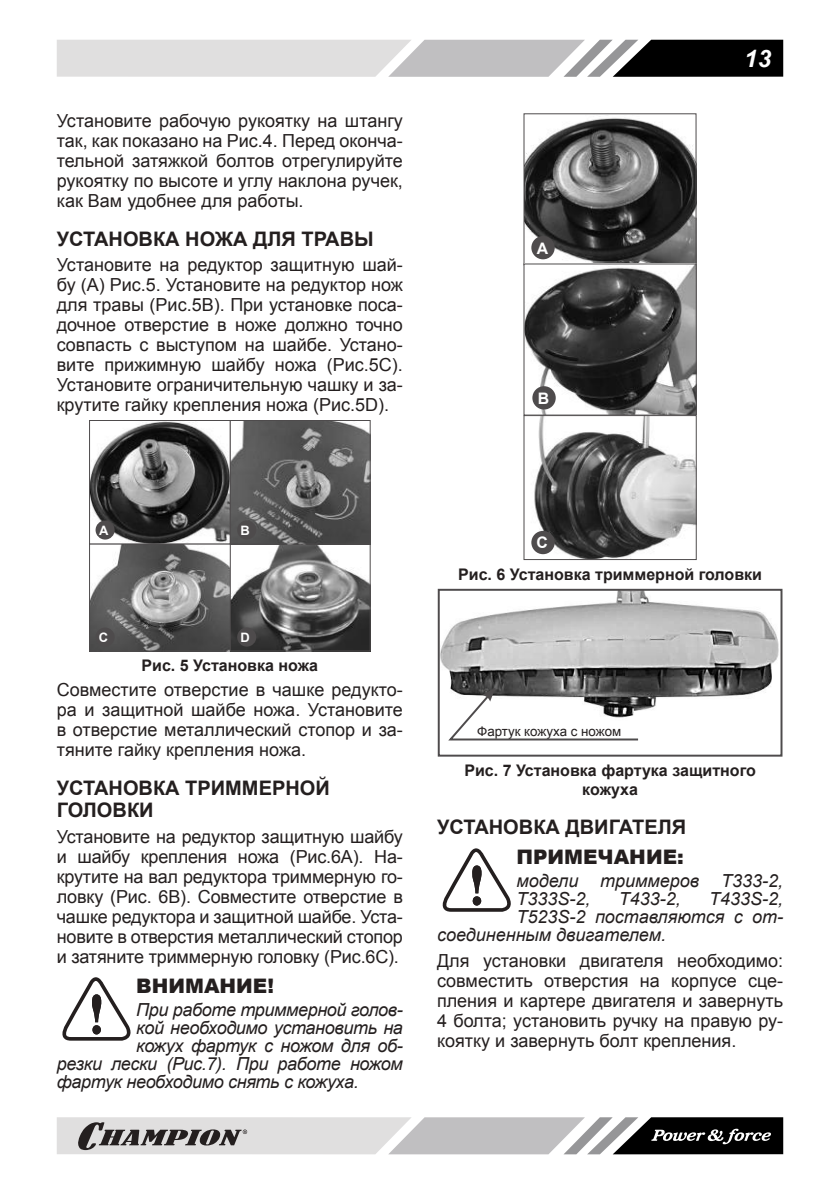
<style>
.page{position:relative;width:840px;height:1191px;background:#fff}
.page>*{position:absolute;margin:0;border:0;box-sizing:border-box;transform-origin:0 0}
.t1{font:italic 700 24px "Arial";color:#fff}
.t2{font:700 20px/22px "Arial";color:#241f1f}
.t3{font:900 20px "Arial";color:#241f1f}
.t4{font:18px/20px "Arial";color:#241f1f;text-align:justify}
.t5{font:italic 18px "Arial";letter-spacing:-.02em;color:#241f1f}
.t6{font:italic 18px/18px "Arial";color:#241f1f}
.t7{font:700 16px/19.2px "Arial";color:#241f1f;text-align:center}
.t8{font:700 15.8px "Arial";color:#fff}
.t9{font:13.4px "Arial";color:#241f1f}
.t10{font:700 13px "Arial";color:#fff}
</style>
<div class="page">
<svg style="left:57px;top:40px;width:725px;height:37px;background:#aaa"></svg>
<svg style="left:57px;top:1117px;width:725px;height:37px;background:#a4a3a3"></svg>
<img style="left:91px;top:422px;width:277px;height:227px">
<div style="left:89px;top:420px;width:141px;height:124px;border:1px solid #4e4b4c"></div>
<div style="left:89px;top:544px;width:142px;height:107px;border:1px solid #4e4b4c"></div>
<div style="left:230px;top:544px;width:140px;height:107px;border:1px solid #4e4b4c"></div>
<div style="left:230px;top:420px;width:140px;height:124px;border:1px solid #4e4b4c"></div>
<div style="left:95px;top:520px;width:20px;height:19px;background:#4e4b4c;border-radius:50%"></div>
<div style="left:237px;top:520px;width:19px;height:19px;background:#4e4b4c;border-radius:50%"></div>
<div style="left:95px;top:627px;width:20px;height:19px;background:#4e4b4c;border-radius:50%"></div>
<div style="left:237px;top:627px;width:19px;height:19px;background:#4e4b4c;border-radius:50%"></div>
<svg style="left:62px;top:977px;width:69px;height:63px"></svg>
<img style="left:525px;top:115px;width:169px;height:443px">
<div style="left:523px;top:113px;width:173px;height:152px;border:1px solid #4e4b4c"></div>
<div style="left:531px;top:236px;width:23px;height:23px;background:#4e4b4c;border-radius:50%"></div>
<div style="left:523px;top:264px;width:173px;height:151px;border:1px solid #4e4b4c"></div>
<div style="left:532px;top:386px;width:23px;height:23px;background:#4e4b4c;border-radius:50%"></div>
<div style="left:523px;top:415px;width:173px;height:145px;border:1px solid #4e4b4c"></div>
<div style="left:531px;top:531px;width:23px;height:23px;background:#4e4b4c;border-radius:50%"></div>
<img style="left:440px;top:592px;width:339px;height:119px">
<div style="left:437px;top:589px;width:345px;height:167px;border:2px solid #4e4b4c"></div>
<svg style="left:446px;top:687px;width:193px;height:54px"></svg>
<svg style="left:442px;top:848px;width:69px;height:63px"></svg>
<p class="t4" style="left:57px;top:110px;width:347px">Установите рабочую рукоятку на штангу так, как показано на Рис.4. Перед оконча&shy;тельной затяжкой болтов отрегулируйте рукоятку по высоте и углу наклона ручек, как Вам удобнее для работы.</p>
<p class="t2" style="left:57px;top:228px;width:318px">УСТАНОВКА НОЖА ДЛЯ ТРАВЫ</p>
<p class="t4" style="left:57px;top:255px;width:347px">Установите на редуктор защитную шай&shy;бу (А) Рис.5. Установите на редуктор нож для травы (Рис.5В). При установке поса&shy;дочное отверстие в ноже должно точно совпасть с выступом на шайбе. Устано&shy;вите прижимную шайбу ножа (Рис.5С).<br>Установите ограничительную чашку и за&shy;крутите гайку крепления ножа (Рис.5D).</p>
<p class="t8" style="left:536px;top:239px;width:13px">A</p>
<p class="t8" style="left:537px;top:389px;width:13px">B</p>
<h1 class="t1" style="left:743px;top:44px;width:28px">13</h1>
<p class="t10" style="left:99px;top:523px;width:11px">A</p>
<p class="t10" style="left:240px;top:523px;width:11px">B</p>
<p class="t10" style="left:99px;top:630px;width:11px">C</p>
<p class="t10" style="left:240px;top:630px;width:11px">D</p>
<p class="t7" style="left:141px;top:656px;width:178px">Рис. 5 Установка ножа</p>
<p class="t4" style="left:57px;top:680px;width:347px">Совместите отверстие в чашке редукто&shy;ра и защитной шайбе ножа. Установите в отверстие металлический стопор и за&shy;тяните гайку крепления ножа.</p>
<p class="t2" style="left:57px;top:778px;width:274px">УСТАНОВКА ТРИММЕРНОЙ<br>ГОЛОВКИ</p>
<p class="t4" style="left:57px;top:826px;width:347px">Установите на редуктор защитную шайбу и шайбу крепления ножа (Рис.6А). На&shy;крутите на вал редуктора триммерную го&shy;ловку (Рис. 6В). Совместите отверстие в чашке редуктора и защитной шайбе. Уста&shy;новите в отверстия металлический стопор и затяните триммерную головку (Рис.6С).</p>
<p class="t3" style="left:136px;top:971px;width:139px">ВНИМАНИЕ!</p>
<p class="t5" style="left:136px;top:998px;width:268px">При работе триммерной голов-</p>
<p class="t5" style="left:136px;top:1016px;width:268px">кой необходимо установить на</p>
<p class="t5" style="left:136px;top:1034px;width:268px">кожух фартук с ножом для об-</p>
<p class="t5" style="left:57px;top:1052px;width:347px">резки лески (Рис.7). При работе ножом</p>
<p class="t5" style="left:57px;top:1070px;width:303px">фартук необходимо снять с кожуха.</p>
<p class="t8" style="left:536px;top:533px;width:13px">C</p>
<p class="t7" style="left:458px;top:565px;width:305px">Рис. 6 Установка триммерной головки</p>
<p class="t9" style="left:477px;top:722px;width:145px">Фартук кожуха с ножом</p>
<p class="t7" style="left:464px;top:761px;width:293px">Рис. 7 Установка фартука защитного кожуха</p>
<p class="t2" style="left:437px;top:816px;width:251px">УСТАНОВКА ДВИГАТЕЛЯ</p>
<p class="t3" style="left:516px;top:842px;width:169px">ПРИМЕЧАНИЕ:</p>
<p class="t6" style="left:516px;top:872px;width:268px">модели триммеров Т333-2,<br>Т333S-2,</p>
<p class="t5" style="left:618px;top:887px;width:64px">T433-2,</p>
<p class="t5" style="left:708px;top:887px;width:76px">T433S-2,</p>
<p class="t6" style="left:516px;top:908px;width:268px">T523S-2 поставляются с от-</p>
<p class="t6" style="left:437px;top:926px;width:230px">соединенным двигателем.</p>
<p class="t4" style="left:437px;top:951px;width:347px">Для установки двигателя необходимо: совместить отверстия на корпусе сце&shy;пления и картере двигателя и завернуть 4 болта; установить ручку на правую ру&shy;коятку и завернуть болт крепления.</p>
</div>
